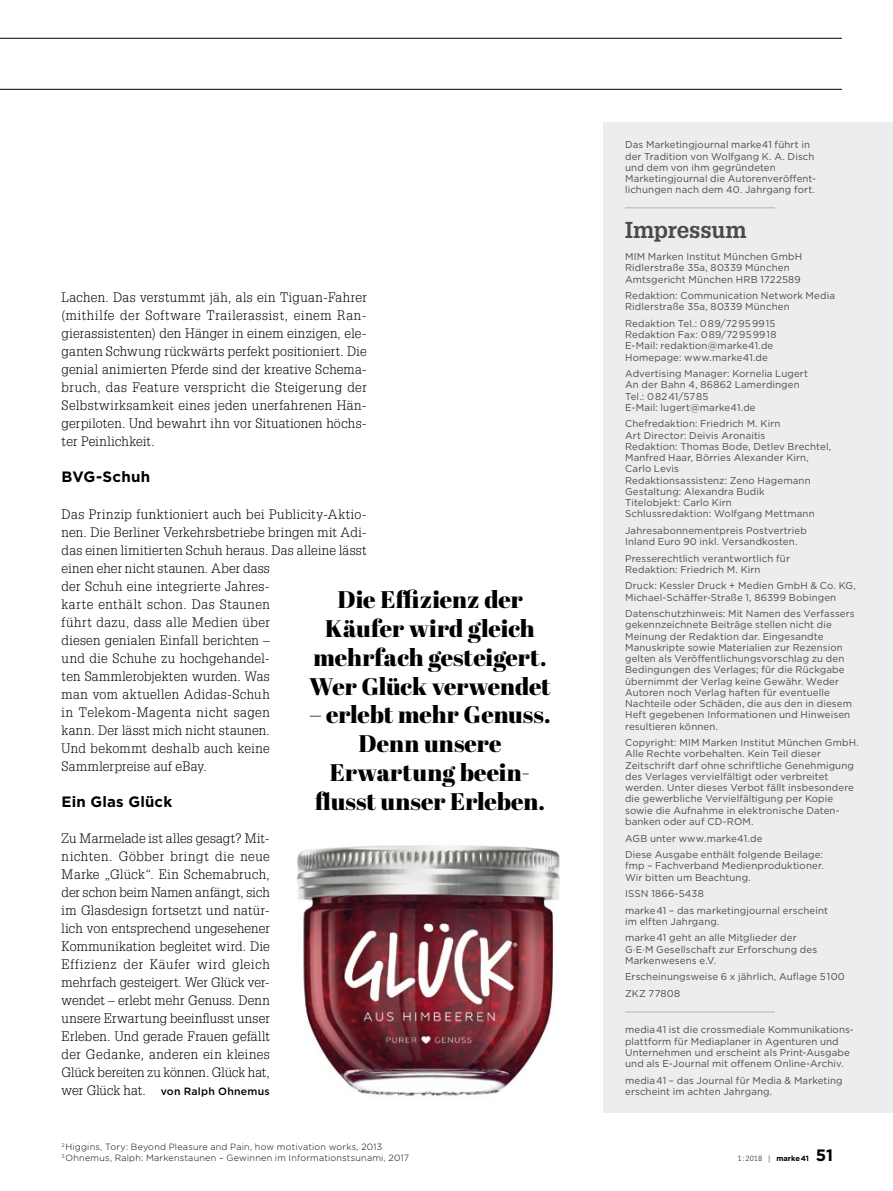
<style>
.page{position:relative;width:893px;height:1191px;background:#fff}
.page>*{position:absolute;margin:0;border:0;box-sizing:border-box;transform-origin:0 0}
.t1{font:24px/28.8px "Abril Fatface";letter-spacing:-.005em;color:#000;text-align:center}
.t2{font:700 22.5px "Glypha LT Std";letter-spacing:-.005em;color:#4b4b4d}
.t3{font:700 15px "Gotham";letter-spacing:.01em;color:#000}
.t4{font:300 13.35px/18px "Glypha LT Std";letter-spacing:.025em;color:#000;text-align:justify}
.t5{font:500 10.5px "Gotham";letter-spacing:.025em;color:#000}
.t6{font:9.9px/11.2px "Gotham";letter-spacing:.015em;color:#4b4b4d}
.t7{font:300 9px/10.8px "Gotham";letter-spacing:.025em;color:#000}
.t8{font:300 7.5px "Caecilia LT Std";color:#000}
.s1{font-family:"Glypha LT Std";font-weight:300;font-size:13.35px}
.s2{font-family:"Gotham";font-weight:700}
.s3{font-family:"Gotham";font-weight:700;font-size:16.5px}
</style>
<div class="page">
<img style="left:296px;top:845px;width:263px;height:251px">
<div style="left:604px;top:122px;width:289px;height:990px;background:#eceded"></div>
<hr style="left:625px;top:207px;width:150px;height:1px;background:#c6c7c8">
<hr style="left:625px;top:1011px;width:150px;height:1px;background:#c6c7c8">
<hr style="left:0;top:38px;width:842px;height:1px;background:#000">
<hr style="left:0;top:89px;width:842px;height:1px;background:#000">
<p class="t4" style="left:62px;top:289px;width:307px">Lachen. Das verstummt jäh, als ein Tiguan-Fahrer (mithilfe der Software Trailerassist, einem Ran&shy;gierassistenten) den Hänger in einem einzigen, ele&shy;ganten Schwung rückwärts perfekt positioniert. Die genial animierten Pferde sind der kreative Schema&shy;bruch, das Feature verspricht die Steigerung der Selbstwirksamkeit eines jeden unerfahrenen Hän&shy;gerpiloten. Und bewahrt ihn vor Situationen höchs&shy;ter Peinlichkeit.</p>
<p class="t3" style="left:62px;top:467px;width:90px">BVG-Schuh</p>
<p class="t4" style="left:62px;top:505px;width:307px;text-align:left">Das Prinzip funktioniert auch bei Publicity-Aktio&shy;nen. Die Berliner Verkehrsbetriebe bringen mit Adi&shy;das einen limitierten Schuh heraus. Das alleine lässt einen eher nicht staunen. Aber dass<br>der Schuh eine integrierte Jahres-<br>karte enthält schon. Das Staunen<br>führt dazu, dass alle Medien über<br>diesen genialen Einfall berichten –<br>und die Schuhe zu hochgehandel-<br>ten Sammlerobjekten wurden. Was<br>man vom aktuellen Adidas-Schuh<br>in Telekom-Magenta nicht sagen<br>kann. Der lässt mich nicht staunen.<br>Und bekommt deshalb auch keine<br>Sammlerpreise auf eBay.</p>
<p class="t3" style="left:62px;top:791px;width:112px">Ein Glas Glück</p>
<p class="t4" style="left:62px;top:829px;width:210px">Zu Marmelade ist alles gesagt? Mit&shy;nichten. Göbber bringt die neue Marke „Glück“. Ein Schemabruch, der schon beim Namen anfängt, sich im Glasdesign fortsetzt und natür&shy;lich von entsprechend ungesehener Kommunikation begleitet wird. Die Effizienz der Käufer wird gleich mehrfach gesteigert. Wer Glück ver&shy;wendet – erlebt mehr Genuss. Denn unsere Erwartung beeinflusst unser Erleben. Und gerade Frauen gefällt der Gedanke, anderen ein kleines Glück bereiten zu können. Glück hat,</p>
<p class="t5" style="left:62px;top:1084px;width:210px"><span class="s1">wer Glück hat.</span> von Ralph Ohnemus</p>
<p class="t1" style="left:309px;top:584px;width:243px">Die Effizienz der<br>Käufer wird gleich mehrfach gesteigert.<br>Wer Glück verwendet</p>
<p class="t1" style="left:309px;top:700px;width:243px">– erlebt mehr Genuss.<br>Denn unsere<br>Erwartung beein&shy;flusst unser Erleben.</p>
<p class="t7" style="left:62px;top:1141px;width:349px"><sup>2</sup> Higgins, Tory: Beyond Pleasure and Pain, how motivation works, 2013<br><sup>3</sup> Ohnemus, Ralph: Markenstaunen – Gewinnen im Informationstsunami, 2017</p>
<p class="t6" style="left:625px;top:139px;width:192px">Das Marketingjournal marke41 führt in der Tradition von Wolfgang K. A. Disch und dem von ihm gegründeten Marketingjournal die Autorenveröffent&shy;lichungen nach dem 40. Jahrgang fort.</p>
<p class="t2" style="left:625px;top:216px;width:123px">Impressum</p>
<p class="t6" style="left:625px;top:251px;width:179px">MIM Marken Institut München GmbH<br>Ridlerstraße 35a, 80339 München<br>Amtsgericht München HRB 1722589</p>
<p class="t6" style="left:625px;top:290px;width:211px">Redaktion: Communication Network Media<br>Ridlerstraße 35a, 80339 München</p>
<p class="t6" style="left:625px;top:317px;width:153px">Redaktion Tel.: 0 89/72 95 99 15<br>Redaktion Fax: 0 89/72 95 99 18<br>E-Mail: redaktion@marke41.de<br>Homepage: www.marke41.de</p>
<p class="t6" style="left:625px;top:368px;width:184px">Advertising Manager: Kornelia Lugert<br>An der Bahn 4, 86862 Lamerdingen<br>Tel.: 0 82 41/57 85<br>E-Mail: lugert@marke41.de</p>
<p class="t6" style="left:625px;top:418px;width:208px">Chefredaktion: Friedrich M. Kirn<br>Art Director: Deivis Aronaitis<br>Redaktion: Thomas Bode, Detlev Brechtel,<br>Manfred Haar, Börries Alexander Kirn,<br>Carlo Levis<br>Redaktionsassistenz: Zeno Hagemann<br>Gestaltung: Alexandra Budik<br>Titelobjekt: Carlo Kirn<br>Schlussredaktion: Wolfgang Mettmann</p>
<p class="t6" style="left:625px;top:524px;width:183px">Jahresabonnementpreis Postvertrieb<br>Inland Euro 90 inkl. Versandkosten.</p>
<p class="t6" style="left:625px;top:552px;width:166px">Presserechtlich verantwortlich für<br>Redaktion: Friedrich M. Kirn</p>
<p class="t6" style="left:625px;top:580px;width:232px">Druck: Kessler Druck + Medien GmbH &amp; Co. KG,<br>Michael-Schäffer-Straße 1, 86399 Bobingen</p>
<p class="t6" style="left:625px;top:608px;width:231px">Datenschutzhinweis: Mit Namen des Verfassers gekennzeichnete Beiträge stellen nicht die Meinung der Redaktion dar. Eingesandte Manuskripte sowie Materialien zur Rezension gelten als Veröffentlichungsvorschlag zu den Bedingungen des Verlages; für die Rückgabe übernimmt der Verlag keine Gewähr. Weder Autoren noch Verlag haften für eventuelle Nachteile oder Schäden, die aus den in diesem Heft gegebenen Informationen und Hinweisen resultieren können.</p>
<p class="t6" style="left:625px;top:737px;width:235px">Copyright: MIM Marken Institut München GmbH.<br>Alle Rechte vorbehalten. Kein Teil dieser Zeitschrift darf ohne schriftliche Genehmigung des Verlages vervielfältigt oder verbreitet werden. Unter dieses Verbot fällt insbesondere die gewerbliche Vervielfältigung per Kopie sowie die Aufnahme in elektronische Daten&shy;banken oder auf CD-ROM.</p>
<p class="t6" style="left:625px;top:829px;width:199px;line-height:16.5px">AGB unter www.marke41.de<br>Diese Ausgabe enthält folgende Beilage:</p>
<p class="t6" style="left:625px;top:860px;width:200px">fmp – Fachverband Medienproduktioner.<br>Wir bitten um Beachtung.</p>
<p class="t6" style="left:625px;top:885px;width:204px;line-height:16.5px">ISSN 1866-5438<br>marke 41 – das marketingjournal erscheint</p>
<p class="t6" style="left:625px;top:913px;width:173px;line-height:16.5px">im elften Jahrgang.<br>marke 41 geht an alle Mitglieder der</p>
<p class="t6" style="left:625px;top:943px;width:194px">G·E·M Gesellschaft zur Erforschung des<br>Markenwesens e.V.</p>
<p class="t6" style="left:625px;top:968px;width:221px;line-height:16.5px">Erscheinungsweise 6 x jährlich, Auflage 5 100<br>ZKZ 77808</p>
<p class="t6" style="left:625px;top:1024px;width:229px">media 41 ist die crossmediale Kommunikations&shy;plattform für Mediaplaner in Agenturen und Unternehmen und erscheint als Print-Ausgabe und als E-Journal mit offenem Online-Archiv.</p>
<p class="t6" style="left:625px;top:1074px;width:219px">media 41 – das Journal für Media &amp; Marketing erscheint im achten Jahrgang.</p>
<p class="t8" style="left:737px;top:1154px;width:97px">1:2018 | <span class="s2">marke 41</span> <span class="s3">51</span></p>
</div>
